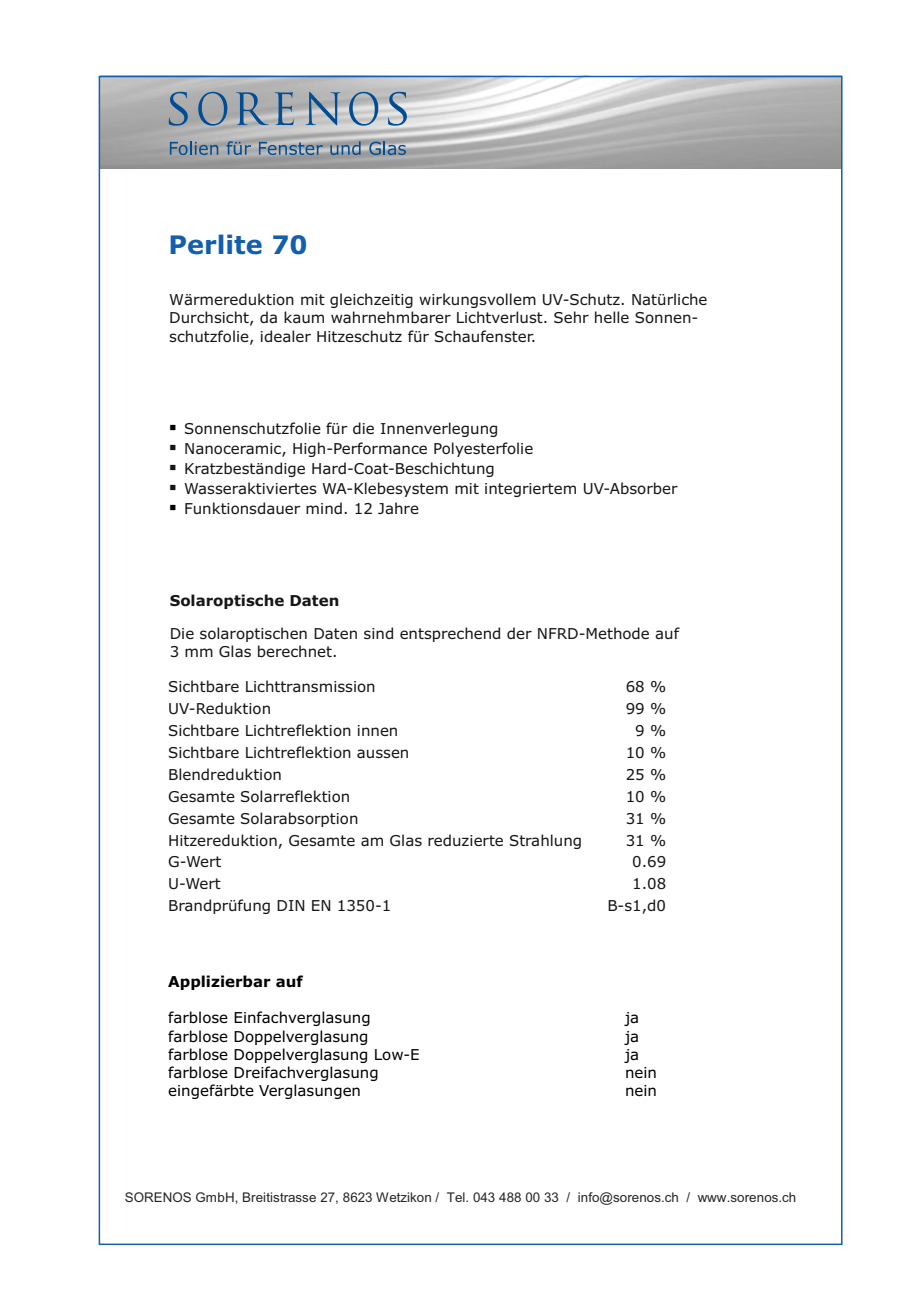
<style>
.page{position:relative;width:920px;height:1290px;background:#fff}
.page>*{position:absolute;margin:0;border:0;box-sizing:border-box;transform-origin:0 0}
.t1{font:700 25.5px "Verdana";color:#145fab}
.t2{font:15px/18.3px "Verdana";color:#151616}
.t3{font:15px "Verdana";color:#000}
.t4{font:700 15px "Verdana";color:#151616}
.t5{font:700 15px "Verdana";color:#000}
.t6{font:13.35px "Arial";color:#262626}
.s1{color:#000}
</style>
<div class="page">
<img style="left:101px;top:75px;width:741px;height:93px">
<svg style="left:169px;top:92px;width:19px;height:34px"></svg>
<svg style="left:198px;top:92px;width:29px;height:34px"></svg>
<svg style="left:236px;top:92px;width:33px;height:33px"></svg>
<svg style="left:275px;top:92px;width:19px;height:33px"></svg>
<svg style="left:306px;top:92px;width:34px;height:33px"></svg>
<svg style="left:349px;top:92px;width:29px;height:34px"></svg>
<svg style="left:388px;top:92px;width:19px;height:34px"></svg>
<svg style="left:170px;top:141px;width:48px;height:14px"></svg>
<svg style="left:227px;top:141px;width:24px;height:14px"></svg>
<svg style="left:259px;top:142px;width:64px;height:13px"></svg>
<svg style="left:330px;top:141px;width:31px;height:14px"></svg>
<svg style="left:369px;top:141px;width:37px;height:14px"></svg>
<h1 class="t1" style="left:168px;top:234px;width:141px">Perlite 70</h1>
<p class="t2" style="left:169px;top:292px;width:540px">Wärmereduktion mit gleichzeitig wirkungsvollem UV-Schutz. Natürliche<br>Durchsicht, da kaum wahrnehmbarer Lichtverlust. Sehr helle Sonnen&shy;schutzfolie, idealer Hitzeschutz für Schaufenster.</p>
<p class="t2" style="left:169px;top:421px;width:331px"><span class="s1">▪</span> Sonnenschutzfolie für die Innenverlegung</p>
<p class="t2" style="left:169px;top:441px;width:366px">▪ Nanoceramic, High-Performance Polyesterfolie</p>
<p class="t2" style="left:169px;top:461px;width:328px">▪ Kratzbeständige Hard-Coat-Beschichtung</p>
<p class="t2" style="left:169px;top:481px;width:510px">▪ Wasseraktiviertes WA-Klebesystem mit integriertem UV-Absorber</p>
<p class="t2" style="left:169px;top:501px;width:252px"><span class="s1">▪</span> Funktionsdauer mind. 12 Jahre</p>
<p class="t4" style="left:170px;top:594px;width:171px">Solaroptische Daten</p>
<p class="t2" style="left:170px;top:625px;width:511px">Die solaroptischen Daten sind entsprechend der NFRD-Methode auf<br>3 mm Glas berechnet.</p>
<p class="t2" style="left:168px;top:679px;width:209px">Sichtbare Lichttransmission</p>
<p class="t2" style="left:626px;top:679px;width:42px">68 %</p>
<p class="t2" style="left:168px;top:701px;width:105px">UV-Reduktion</p>
<p class="t2" style="left:626px;top:701px;width:42px">99 %</p>
<p class="t2" style="left:168px;top:723px;width:232px">Sichtbare Lichtreflektion innen</p>
<p class="t2" style="left:635px;top:723px;width:32px">9 %</p>
<p class="t2" style="left:168px;top:745px;width:243px">Sichtbare Lichtreflektion aussen</p>
<p class="t2" style="left:626px;top:745px;width:42px">10 %</p>
<p class="t2" style="left:168px;top:766px;width:115px">Blendreduktion</p>
<p class="t2" style="left:626px;top:766px;width:42px">25 %</p>
<p class="t2" style="left:168px;top:788px;width:184px">Gesamte Solarreflektion</p>
<p class="t2" style="left:626px;top:788px;width:42px">10 %</p>
<p class="t2" style="left:168px;top:810px;width:192px">Gesamte Solarabsorption</p>
<p class="t2" style="left:626px;top:810px;width:42px">31 %</p>
<p class="t2" style="left:168px;top:832px;width:416px">Hitzereduktion, Gesamte am Glas reduzierte Strahlung</p>
<p class="t2" style="left:626px;top:832px;width:42px">31 %</p>
<p class="t2" style="left:168px;top:854px;width:55px">G-Wert</p>
<p class="t2" style="left:632px;top:854px;width:36px">0.69</p>
<p class="t2" style="left:168px;top:876px;width:54px">U-Wert</p>
<p class="t2" style="left:632px;top:876px;width:36px">1.08</p>
<p class="t2" style="left:168px;top:898px;width:225px">Brandprüfung DIN EN 1350-1</p>
<p class="t2" style="left:607px;top:898px;width:60px">B-s1,d0</p>
<p class="t5" style="left:168px;top:975px;width:136px">Applizierbar auf</p>
<p class="t3" style="left:168px;top:1012px;width:204px">farblose Einfachverglasung</p>
<p class="t3" style="left:625px;top:1012px;width:16px">ja</p>
<p class="t3" style="left:168px;top:1030px;width:202px">farblose Doppelverglasung</p>
<p class="t3" style="left:625px;top:1030px;width:16px">ja</p>
<p class="t3" style="left:168px;top:1048px;width:253px">farblose Doppelverglasung Low-E</p>
<p class="t3" style="left:625px;top:1048px;width:16px">ja</p>
<p class="t3" style="left:168px;top:1067px;width:212px">farblose Dreifachverglasung</p>
<p class="t3" style="left:625px;top:1067px;width:34px">nein</p>
<p class="t3" style="left:168px;top:1085px;width:194px">eingefärbte Verglasungen</p>
<p class="t3" style="left:625px;top:1085px;width:34px">nein</p>
<p class="t6" style="left:125px;top:1192px;width:673px">SORENOS GmbH, Breitistrasse 27, 8623 Wetzikon / Tel. 043 488 00 33 / info@sorenos.ch / www.sorenos.ch</p>
</div>
